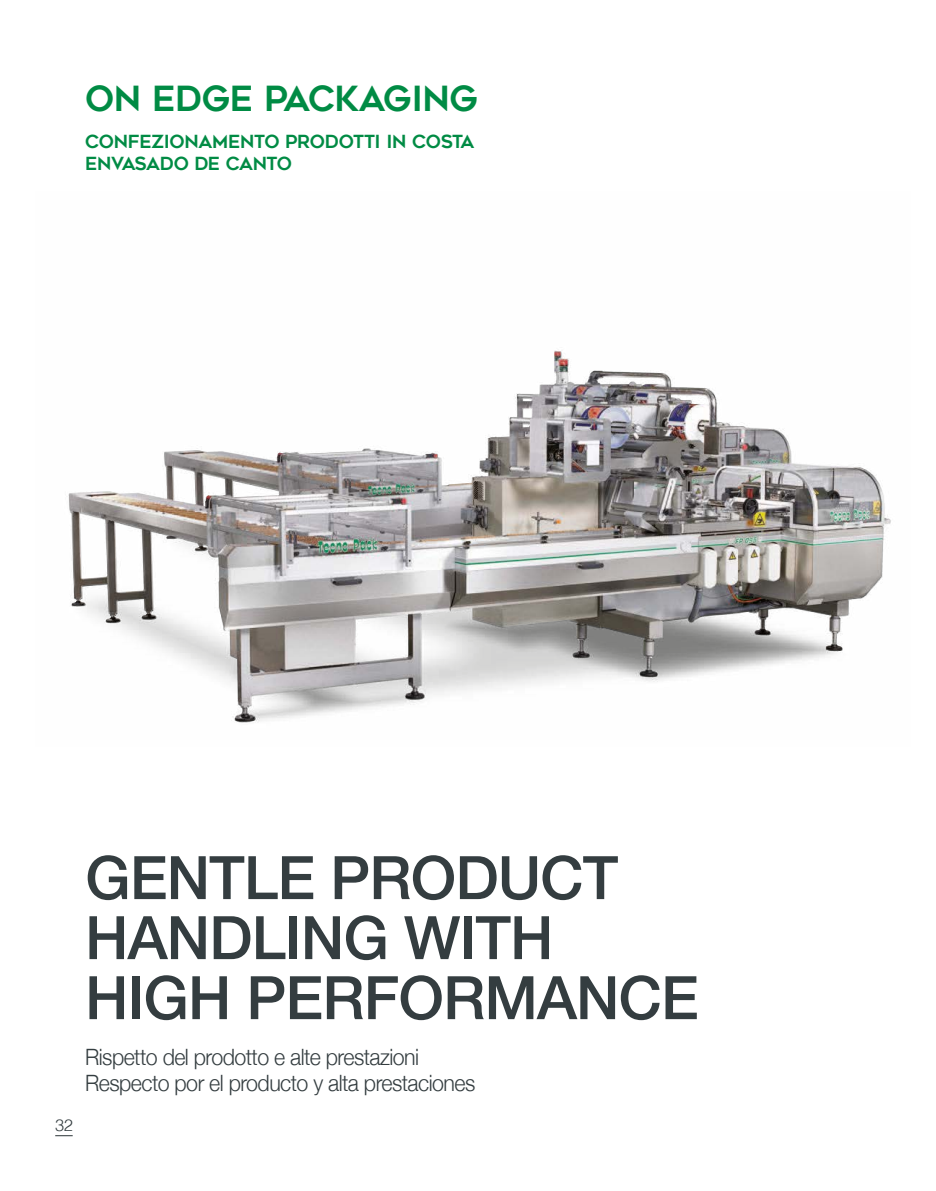
<style>
.page{position:relative;width:936px;height:1191px;background:#fff}
.page>*{position:absolute;margin:0;border:0;box-sizing:border-box;transform-origin:0 0}
.t1{font:500 60px/60px "Helvetica Neue";letter-spacing:-.015em;color:#343d40}
.t2{font:34.5px "Geometos";letter-spacing:-.015em;color:#008b44}
.t3{font:300 22.5px/25.5px "Helvetica Neue";letter-spacing:-.025em;color:#343d40;scale:.95 1}
.t4{font:18px/21.6px "Geometos";letter-spacing:-.015em;color:#008b44}
.t5{font:300 16.5px "Helvetica";color:#343d40}
</style>
<div class="page">
<svg style="left:55px;top:1135px;width:18px;height:1px"></svg>
<img style="left:68px;top:350px;width:823px;height:373px">
<img style="left:69px;top:351px;width:487px;height:264px">
<h2 class="t2" style="left:85px;top:79px;width:394px">ON EDGE PACKAGING</h2>
<p class="t4" style="left:85px;top:131px;width:391px">CONFEZIONAMENTO PRODOTTI IN COSTA<br>ENVASADO DE CANTO</p>
<p class="t5" style="left:55px;top:1110px;width:19px">32</p>
<h1 class="t1" style="left:85px;top:843px;width:615px">GENTLE PRODUCT<br>HANDLING WITH<br>HIGH PERFORMANCE</h1>
<p class="t3" style="left:85px;top:1043px;width:412px">Rispetto del prodotto e alte prestazioni<br>Respecto por el producto y alta prestaciones</p>
</div>
